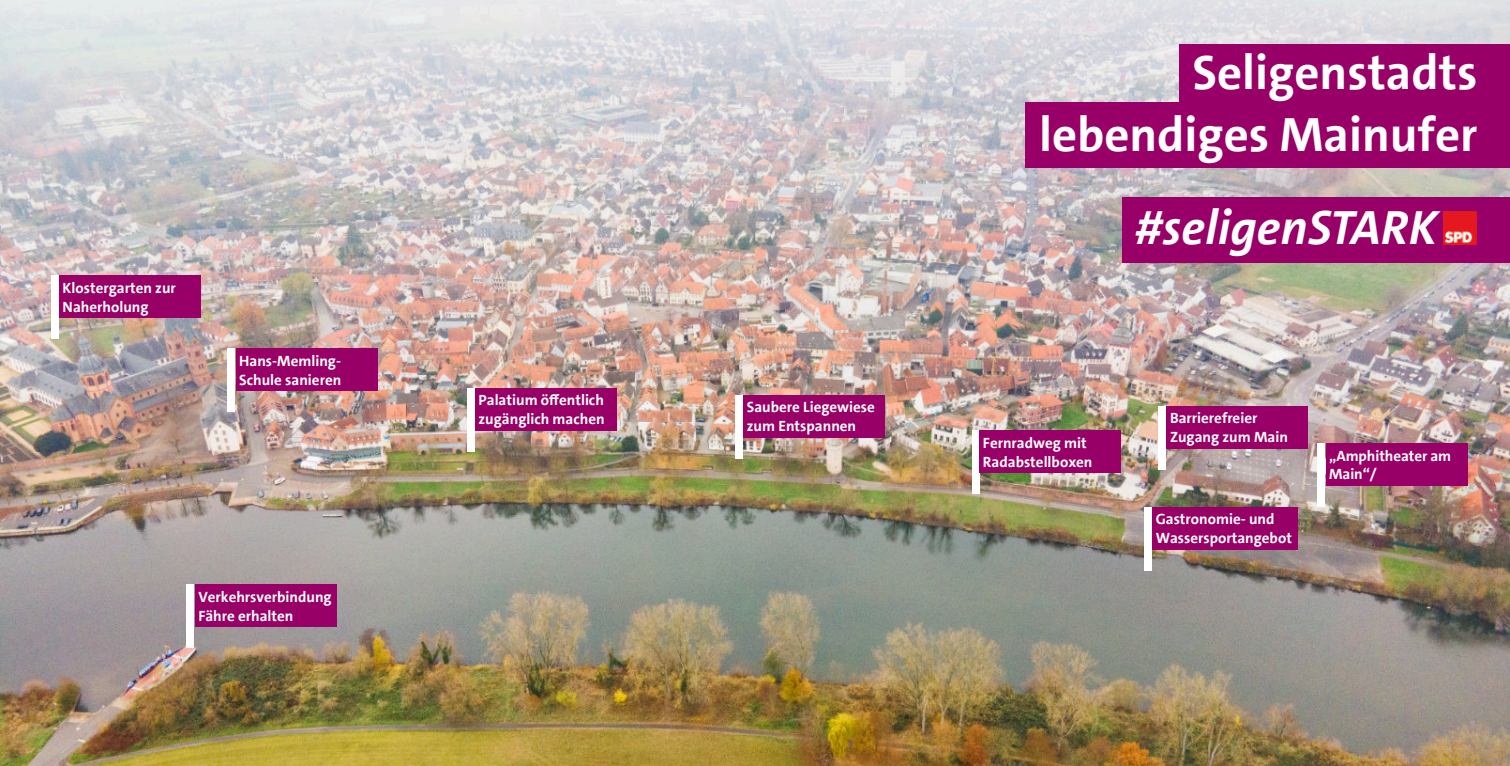
<style>
.page{position:relative;width:1510px;height:766px;background:#fff}
.page>*{position:absolute;margin:0;border:0;box-sizing:border-box;transform-origin:0 0}
.t1{font:700 48.75px/61.2px "SPD The Sans";color:#fff;text-align:right}
.t2{font:italic 700 48.75px "SPD The Sans";color:#fff}
.t3{font:700 15px/18.8px "SPD The Sans";color:#fff}
</style>
<div class="page">
<img style="left:0;top:0;width:1509px;height:765px">
<div style="left:1122px;top:197px;width:387px;height:65px;background:#980067"></div>
<div style="left:1025px;top:102px;width:484px;height:65px;background:#980067"></div>
<div style="left:1180px;top:44px;width:329px;height:65px;background:#980067"></div>
<img style="left:1443px;top:211px;width:33px;height:33px">
<div style="left:236px;top:348px;width:141px;height:43px;background:#980067"></div>
<div style="left:59px;top:275px;width:142px;height:43px;background:#980067"></div>
<div style="left:195px;top:584px;width:141px;height:42px;background:#980067"></div>
<div style="left:743px;top:394px;width:142px;height:43px;background:#980067"></div>
<div style="left:475px;top:388px;width:142px;height:42px;background:#980067"></div>
<div style="left:1166px;top:406px;width:142px;height:42px;background:#980067"></div>
<div style="left:51px;top:275px;width:7px;height:64px;background:#fff"></div>
<div style="left:228px;top:348px;width:7px;height:64px;background:#fff"></div>
<div style="left:187px;top:584px;width:7px;height:64px;background:#fff"></div>
<div style="left:467px;top:388px;width:7px;height:63px;background:#fff"></div>
<div style="left:972px;top:430px;width:7px;height:64px;background:#fff"></div>
<div style="left:735px;top:394px;width:7px;height:64px;background:#fff"></div>
<div style="left:1158px;top:406px;width:7px;height:63px;background:#fff"></div>
<div style="left:1144px;top:507px;width:7px;height:63px;background:#fff"></div>
<div style="left:1317px;top:443px;width:7px;height:64px;background:#fff"></div>
<div style="left:979px;top:430px;width:142px;height:43px;background:#980067"></div>
<div style="left:1325px;top:443px;width:142px;height:42px;background:#980067"></div>
<div style="left:1152px;top:507px;width:145px;height:42px;background:#980067"></div>
<p class="t3" style="left:63px;top:280px;width:115px">Klostergarten zur<br>Naherholung</p>
<p class="t3" style="left:239px;top:353px;width:103px">Hans-Memling-<br>Schule sanieren</p>
<p class="t3" style="left:198px;top:588px;width:135px">Verkehrsverbindung<br>Fähre erhalten</p>
<p class="t3" style="left:478px;top:392px;width:128px">Palatium öffentlich zugänglich machen</p>
<p class="t3" style="left:747px;top:399px;width:129px">Saubere Liegewiese zum Entspannen</p>
<h1 class="t1" style="left:1039px;top:47px;width:440px">Seligenstadts lebendiges Mainufer</h1>
<h1 class="t2" style="left:1134px;top:208px;width:344px">#seligenSTARK +</h1>
<p class="t3" style="left:983px;top:434px;width:111px">Fernradweg mit<br>Radabstellboxen</p>
<p class="t3" style="left:1170px;top:410px;width:119px">Barrierefreier<br>Zugang zum Main</p>
<p class="t3" style="left:1155px;top:511px;width:138px">Gastronomie- und<br>Wassersportangebot</p>
<p class="t3" style="left:1329px;top:447px;width:124px">„Amphitheater am<br>Main“/</p>
</div>
